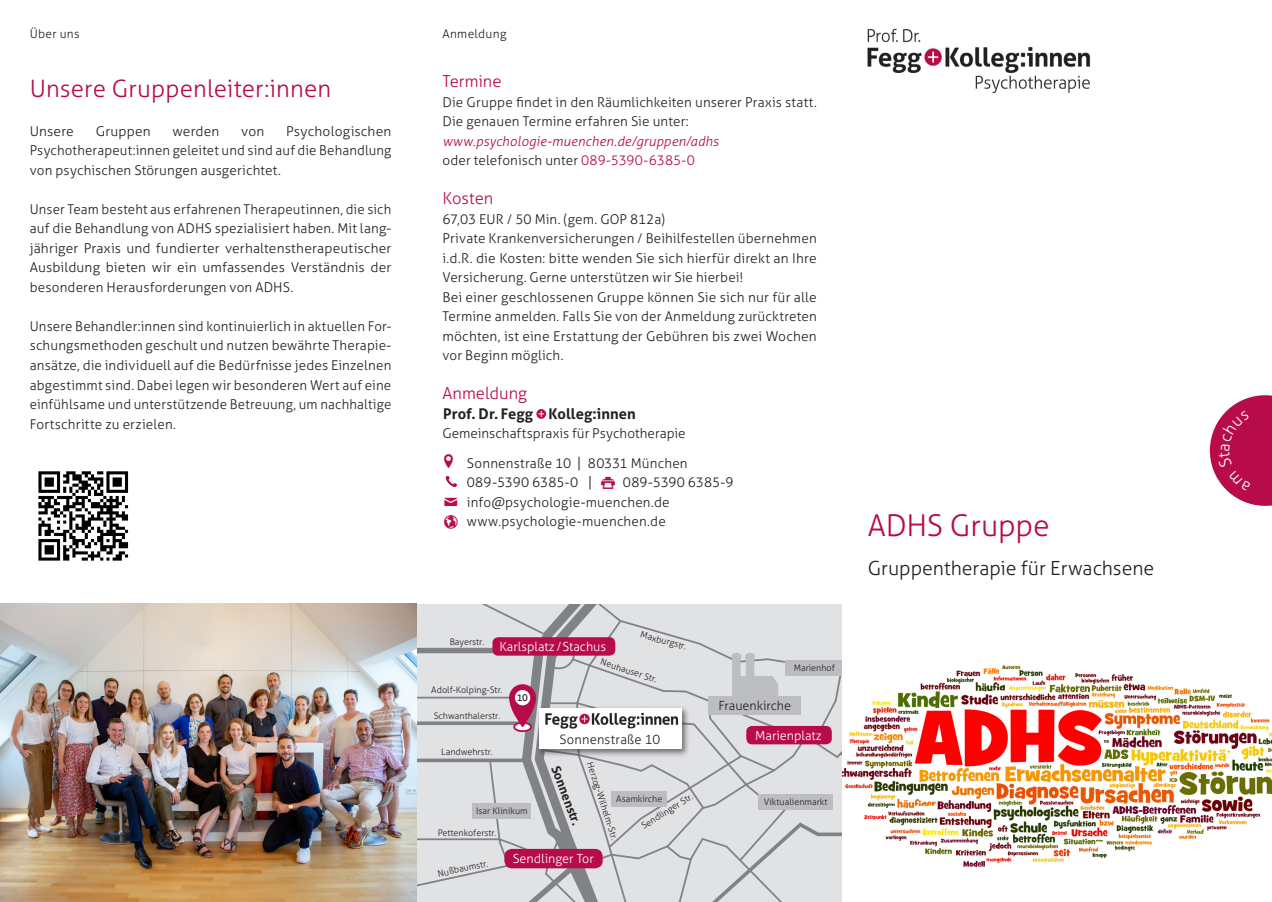
<style>
.page{position:relative;width:1272px;height:902px;background:#fff}
.page>*{position:absolute;margin:0;border:0;box-sizing:border-box;transform-origin:0 0}
.t1{font:300 30px "Aller";letter-spacing:-.005em;color:#b70b4a}
.t2{font:300 24px "Aller";letter-spacing:.005em;color:#b70b4a}
.t3{font:300 19.5px "Aller";letter-spacing:-.005em;color:#231f20}
.Texte{font:300 16.5px "Aller";color:#b70b4a}
.t4{font:700 14.7px "Aller";letter-spacing:.005em;color:#231f20}
.Texte-2{font:300 13.5px/19.5px "Aller";letter-spacing:.01em;color:#231f20;text-align:justify}
.t5{font:italic 300 13.5px "Aller";letter-spacing:.01em;color:#b70b4a}
.t6{font:300 13.05px "Aller";letter-spacing:.015em;color:#231f20}
.t7{font:300 12.6px "Aller";color:#fff}
.t8{font:300 12.6px "Aller";color:#231f20}
.t9{font:700 12.6px "Aller";color:#231f20}
.t10{font:300 12px "Aller";letter-spacing:.025em;color:#231f20}
.t11{font:9.6px "Aller";color:#231f20}
.t12{font:300 9px "Aller";color:#231f20}
.s1{color:#b70b4a}
.s2{font-size:14.25px}
.s3{font-family:"Entypo";font-weight:400;font-size:28.2px;color:#b70b4a}
</style>
<div class="page">
<img style="left:867px;top:28px;width:224px;height:65px">
<svg style="left:417px;top:604px;width:425px;height:297px"></svg>
<svg style="left:679px;top:657px;width:163px;height:244px"></svg>
<div style="left:504px;top:848px;width:98px;height:20px;background:#b70b4a;border-radius:8px"></div>
<div style="left:472px;top:802px;width:59px;height:16px;background:#bcbdc0"></div>
<div style="left:758px;top:793px;width:74px;height:16px;background:#bcbdc0"></div>
<div style="left:785px;top:660px;width:57px;height:15px;background:#bcbdc0"></div>
<div style="left:492px;top:637px;width:123px;height:18px;background:#b70b4a;border-radius:6px"></div>
<div style="left:746px;top:725px;width:85px;height:19px;background:#b70b4a;border-radius:6px"></div>
<svg style="left:731px;top:652px;width:47px;height:43px"></svg>
<div style="left:708px;top:695px;width:93px;height:19px;background:#bcbdc0"></div>
<div style="left:536px;top:705px;width:154px;height:52px;background:#231f20;opacity:.6"></div>
<svg style="left:509px;top:604px;width:170px;height:297px"></svg>
<img style="left:540px;top:711px;width:139px;height:22px">
<svg style="left:536px;top:409px;width:10px;height:10px"></svg>
<svg style="left:538px;top:411px;width:6px;height:6px"></svg>
<svg style="left:445px;top:475px;width:12px;height:12px"></svg>
<img style="left:842px;top:665px;width:429px;height:203px">
<img style="left:38px;top:471px;width:91px;height:90px">
<img style="left:0;top:603px;width:417px;height:298px">
<svg style="left:1209px;top:395px;width:62px;height:111px"></svg>
<p class="t10" style="left:30px;top:27px;width:51px">Über uns</p>
<p class="t10" style="left:442px;top:27px;width:65px">Anmeldung</p>
<p class="t2" style="left:30px;top:74px;width:303px">Unsere Gruppenleiter:innen</p>
<p class="Texte-2" style="left:30px;top:121px;width:363px;text-indent:256px">Psychologischen Psychotherapeut:innen geleitet und sind auf die Behandlung von psychischen Störungen ausgerichtet.</p>
<p class="Texte-2" style="left:30px;top:199px;width:363px">Unser Team besteht aus erfahrenen Therapeutinnen, die sich auf die Behandlung von ADHS spezialisiert haben. Mit lang&shy;jähriger Praxis und fundierter verhaltenstherapeutischer Ausbildung bieten wir ein umfassendes Verständnis der besonderen Herausforderungen von ADHS.</p>
<p class="Texte-2" style="left:30px;top:316px;width:363px">Unsere Behandler:innen sind kontinuierlich in aktuellen For&shy;schungsmethoden geschult und nutzen bewährte Therapie&shy;ansätze, die individuell auf die Bedürfnisse jedes Einzelnen abgestimmt sind. Dabei legen wir besonderen Wert auf eine einfühlsame und unterstützende Betreuung, um nachhaltige Fortschritte zu erzielen.</p>
<p class="Texte-2" style="left:30px;top:121px;width:46px">Unsere</p>
<p class="Texte-2" style="left:96px;top:121px;width:57px">Gruppen</p>
<p class="Texte-2" style="left:172px;top:121px;width:48px">werden</p>
<p class="Texte-2" style="left:241px;top:121px;width:25px">von</p>
<p class="Texte" style="left:442px;top:71px;width:61px">Termine</p>
<p class="Texte-2" style="left:442px;top:92px;width:376px">Die Gruppe findet in den Räumlichkeiten unserer Praxis statt.<br>Die genauen Termine erfahren Sie unter:</p>
<p class="t5" style="left:442px;top:133px;width:278px">www.psychologie-muenchen.de/gruppen/adhs</p>
<p class="Texte-2" style="left:442px;top:151px;width:254px">oder telefonisch unter <span class="s1">089-5390-6385-0</span></p>
<p class="Texte" style="left:442px;top:188px;width:52px">Kosten</p>
<p class="Texte-2" style="left:442px;top:209px;width:224px">67,03 EUR / 50 Min. (gem. GOP 812a)</p>
<p class="Texte-2" style="left:442px;top:229px;width:376px">Private Krankenversicherungen / Beihilfestellen übernehmen i.d.R. die Kosten: bitte wenden Sie sich hierfür direkt an Ihre Versicherung. Gerne unterstützen wir Sie hierbei!</p>
<p class="Texte-2" style="left:442px;top:287px;width:376px">Bei einer geschlossenen Gruppe können Sie sich nur für alle Termine anmelden. Falls Sie von der Anmeldung zurücktreten möchten, ist eine Erstattung der Gebühren bis zwei Wochen vor Beginn möglich.</p>
<p class="Texte" style="left:442px;top:383px;width:86px">Anmeldung</p>
<p class="t4" style="left:443px;top:404px;width:194px">Prof. Dr. Fegg Kolleg:innen</p>
<p class="Texte-2" style="left:442px;top:424px;width:245px">Gemeinschaftspraxis für Psychotherapie</p>
<p class="Texte-2" style="left:467px;top:453px;width:222px">Sonnenstraße 10 <span class="s2">|</span> 80331 München</p>
<p class="Texte-2" style="left:467px;top:472px;width:127px">089-5390 6385-0 <span class="s2">|</span></p>
<p class="Texte-2" style="left:623px;top:472px;width:112px">089-5390 6385-9</p>
<p class="Texte-2" style="left:443px;top:492px;width:228px"><span class="s3">✉</span> info@psychologie-muenchen.de</p>
<p class="Texte-2" style="left:467px;top:511px;width:200px">www.psychologie-muenchen.de</p>
<p class="t12" style="left:449px;top:636px;width:36px">Bayerstr.</p>
<p class="t7" style="left:499px;top:639px;width:108px">Karlsplatz /Stachus</p>
<p class="t12" style="left:642px;top:629px;width:49px;rotate:15deg">Maxburgstr.</p>
<p class="t12" style="left:602px;top:656px;width:60px;rotate:18deg">Neuhauser Str.</p>
<p class="t12" style="left:431px;top:684px;width:73px">Adolf-Kolping-Str.</p>
<p class="t12" style="left:434px;top:710px;width:68px">Schwanthalerstr.</p>
<p class="t12" style="left:441px;top:746px;width:53px">Landwehrstr.</p>
<p class="t11" style="left:517px;top:691px;width:12px">10</p>
<p class="t6" style="left:559px;top:731px;width:102px">Sonnenstraße 10</p>
<p class="t12" style="left:793px;top:662px;width:43px">Marienhof</p>
<p class="t8" style="left:718px;top:697px;width:74px">Frauenkirche</p>
<p class="t7" style="left:755px;top:727px;width:68px">Marienplatz</p>
<p class="t12" style="left:595px;top:760px;width:83px;rotate:72deg">Herzog-Wilhelm-Str.</p>
<p class="t7" style="left:513px;top:851px;width:82px">Sendlinger Tor</p>
<p class="t9" style="left:563px;top:763px;width:65px;rotate:70deg">Sonnenstr.</p>
<p class="t12" style="left:639px;top:821px;width:60px;rotate:-32deg">Sendlinger Str.</p>
<p class="t12" style="left:616px;top:793px;width:48px">Asamkirche</p>
<p class="t12" style="left:764px;top:796px;width:65px">Viktualienmarkt</p>
<p class="t12" style="left:476px;top:805px;width:53px">Isar Klinikum</p>
<p class="t12" style="left:437px;top:827px;width:60px">Pettenkoferstr.</p>
<p class="t12" style="left:437px;top:868px;width:53px;rotate:-12deg">Nußbaumstr.</p>
<p class="t1" style="left:867px;top:507px;width:183px">ADHS Gruppe</p>
<p class="t3" style="left:867px;top:556px;width:288px">Gruppentherapie für Erwachsene</p>
</div>
